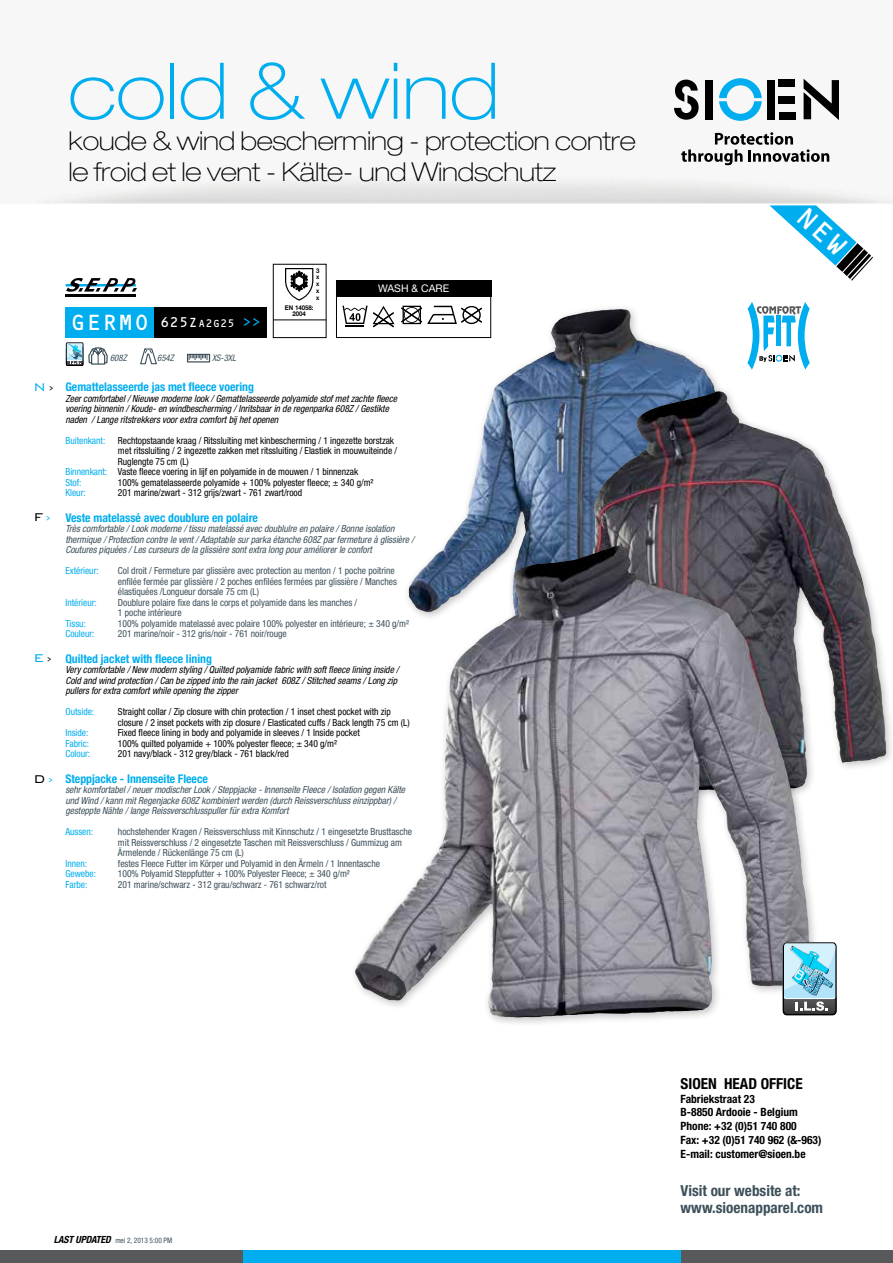
<style>
.page{position:relative;width:893px;height:1263px;background:#fff}
.page>*{position:absolute;margin:0;border:0;box-sizing:border-box;transform-origin:0 0}
.t1{font:100 expanded 78.3px "Helvetica Neue LT Std";color:#00aeef}
.t2{font:100 expanded 26.1px/31.3px "Helvetica Neue LT Std";letter-spacing:-.01em;color:#000}
.t3{font:22.5px "OCRB Std";color:#fff}
.t4{font:700 condensed 15.15px/17px "Helvetica Neue LT Std";color:#3d505a}
.t5{font:700 condensed 15.15px "Helvetica Neue LT Std";color:#000}
.t6{font:300 15px "Bank Gothic BT";color:#00aeef}
.t7{font:300 15px "Bank Gothic BT";color:#000}
.t8{font:700 condensed 12px "Helvetica Neue LT Std";letter-spacing:-.005em;color:#00aeef}
.t9{font:700 condensed 11.4px/13.8px "Helvetica Neue LT Std";color:#000}
.t10{font:10.5px "Helvetica Neue LT Std";color:#fff}
.t11{font:condensed 9.75px/10.5px "Helvetica Neue LT Std";letter-spacing:-.005em;color:#3d505a}
.t12{font:condensed 9.75px/10.5px "Helvetica Neue LT Std";letter-spacing:-.005em;color:#000}
.t13{font:italic condensed 9.75px/10.5px "Helvetica Neue LT Std";letter-spacing:-.005em;color:#3d505a}
.t14{font:italic condensed 9.75px/10.5px "Helvetica Neue LT Std";letter-spacing:-.005em;color:#000}
.t15{font:condensed 9.75px "Helvetica Neue LT Std";letter-spacing:-.005em;color:#00aeef}
.t16{font:italic condensed 9px "Helvetica Neue LT Std";letter-spacing:-.005em;color:#3d505a}
.t17{font:condensed 7.5px "Helvetica Neue LT Std";letter-spacing:-.005em;color:#3d505a}
.t18{font:700 6.45px/7.1px "Helvetica Neue LT Std";color:#000;text-align:center;scale:.94 1}
.s1{font-family:"OCRB Std";font-weight:400;font-size:7.5px;color:#000}
.s2{font-family:"OCRB Std";font-weight:400;font-size:7.5px;color:#00aeef}
.s3{font-size:13.5px}
.s4{font-size:10.5px}
.s5{font-size:13.5px;color:#00aeef}
.s6{color:#00aeef}
.s7{font-weight:700;font-style:italic;font-size:9.9px;color:#000}
</style>
<div class="page">
<div style="left:0;top:0;width:893px;height:204px;background:#f7f7f7"></div>
<div style="left:0;top:1250px;width:893px;height:13px;background:#58595b"></div>
<svg style="left:682px;top:132px;width:128px;height:20px"></svg>
<svg style="left:674px;top:80px;width:25px;height:40px"></svg>
<svg style="left:719px;top:78px;width:43px;height:43px"></svg>
<div style="left:705px;top:80px;width:8px;height:39px;background:#000"></div>
<div style="left:768px;top:80px;width:7px;height:39px;background:#000"></div>
<div style="left:779px;top:112px;width:16px;height:7px;background:#000"></div>
<div style="left:778px;top:96px;width:17px;height:7px;background:#000"></div>
<div style="left:778px;top:80px;width:17px;height:7px;background:#000"></div>
<svg style="left:804px;top:79px;width:35px;height:41px"></svg>
<img style="left:63px;top:152px;width:816px;height:52px">
<div style="left:243px;top:1250px;width:438px;height:13px;background:#00aeef"></div>
<svg style="left:751px;top:302px;width:59px;height:68px"></svg>
<div style="left:65px;top:307px;width:90px;height:30px;background:#00aeef"></div>
<div style="left:154px;top:307px;width:113px;height:30px;background:#000"></div>
<div style="left:273px;top:264px;width:54px;height:74px;border:1px solid #000"></div>
<hr style="left:274px;top:319px;width:52px;height:1px;background:#000">
<svg style="left:285px;top:268px;width:28px;height:33px"></svg>
<div style="left:66px;top:343px;width:17px;height:23px;border:1px solid #000"></div>
<svg style="left:66px;top:343px;width:42px;height:22px"></svg>
<svg style="left:140px;top:348px;width:17px;height:16px"></svg>
<hr style="left:66px;top:294px;width:70px;height:3px;background:#000">
<svg style="left:66px;top:278px;width:71px;height:14px"></svg>
<svg style="left:187px;top:354px;width:23px;height:8px"></svg>
<div style="left:403px;top:303px;width:355px;height:364px;background:#000;opacity:.25"></div>
<img style="left:447px;top:309px;width:170px;height:231px">
<div style="left:507px;top:386px;width:386px;height:416px;background:#000;opacity:.25"></div>
<img style="left:562px;top:391px;width:154px;height:149px">
<div style="left:350px;top:540px;width:470px;height:487px;background:#000;opacity:.25"></div>
<img style="left:355px;top:545px;width:263px;height:439px">
<svg style="left:782px;top:941px;width:55px;height:75px;background:#85b3c2"></svg>
<div style="left:336px;top:280px;width:155px;height:58px;border:1px solid #000"></div>
<div style="left:336px;top:280px;width:155px;height:17px;background:#000"></div>
<svg style="left:342px;top:303px;width:146px;height:31px"></svg>
<svg style="left:769px;top:205px;width:104px;height:76px"></svg>
<h1 class="t1" style="left:68px;top:44px;width:432px">cold &amp; wind</h1>
<h2 class="t2" style="left:68px;top:125px;width:569px">koude &amp; wind bescherming - protection contre le froid et le vent - Kälte- und Windschutz</h2>
<h3 class="t6" style="left:34px;top:379px;width:22px">N <span class="s1">&gt;</span></h3>
<h3 class="t7" style="left:34px;top:510px;width:19px">F <span class="s2">&gt;</span></h3>
<h3 class="t6" style="left:34px;top:651px;width:20px">E <span class="s1">&gt;</span></h3>
<h3 class="t7" style="left:34px;top:771px;width:22px">D <span class="s2">&gt;</span></h3>
<h3 class="t3" style="left:70px;top:310px;width:193px">GERMO <span class="s3">625Z</span><span class="s4">A2G25</span> <span class="s5">&gt;&gt;</span></h3>
<p class="t16" style="left:110px;top:353px;width:18px">608Z</p>
<p class="t16" style="left:157px;top:353px;width:18px">654Z</p>
<p class="t16" style="left:212px;top:353px;width:26px">XS-3XL</p>
<p class="t18" style="left:316px;top:267px;width:5px;text-align:justify">3 x x x x</p>
<p class="t18" style="left:285px;top:304px;width:32px;line-height:6.4px">EN 14058:<br>2004</p>
<p class="t10" style="left:378px;top:282px;width:73px">WASH &amp; CARE</p>
<p class="t8" style="left:65px;top:379px;width:190px">Gemattelasseerde jas met fleece voering</p>
<p class="t14" style="left:65px;top:393px;width:333px">Zeer comfortabel / Nieuwe moderne look / Gemattelasseerde polyamide stof met zachte fleece voering binnenin / Koude- en windbescherming / Inritsbaar in de regenparka 608Z / Gestikte naden / Lange ritstrekkers voor extra comfort bij het openen</p>
<p class="t15" style="left:65px;top:434px;width:41px">Buitenkant:</p>
<p class="t12" style="left:118px;top:435px;width:278px">Rechtopstaande kraag / Ritssluiting met kinbescherming / 1 ingezette borstzak</p>
<p class="t12" style="left:118px;top:445px;width:281px">met ritssluiting / 2 ingezette zakken met ritssluiting / Elastiek in mouwuiteinde /</p>
<p class="t12" style="left:118px;top:456px;width:72px">Ruglengte 75 cm (L)</p>
<p class="t12" style="left:65px;top:466px;width:294px"><span class="s6">Binnenkant:</span> Vaste fleece voering in lijf en polyamide in de mouwen / 1 binnenzak</p>
<p class="t15" style="left:65px;top:476px;width:18px">Stof:</p>
<p class="t12" style="left:118px;top:477px;width:257px">100% gematelasseerde polyamide + 100% polyester fleece; ± 340 g/m²</p>
<p class="t15" style="left:65px;top:487px;width:22px">Kleur:</p>
<p class="t12" style="left:118px;top:487px;width:186px">201 marine/zwart - 312 grijs/zwart - 761 zwart/rood</p>
<p class="t8" style="left:65px;top:510px;width:194px">Veste matelassé avec doublure en polaire</p>
<p class="t13" style="left:65px;top:524px;width:350px">Très comfortable / Look moderne / tissu matelassé avec doublulre en polaire / Bonne isolation thermique / Protection contre le vent / Adaptable sur parka étanche 608Z par fermeture à glissière /<br>Coutures piquées / Les curseurs de la glissière sont extra long pour améliorer le confort</p>
<p class="t15" style="left:65px;top:565px;width:35px">Extérieur:</p>
<p class="t11" style="left:118px;top:565px;width:280px">Col droit / Fermeture par glissière avec protection au menton / 1 poche poitrine enfilée fermée par glissière / 2 poches enfilées fermées par glissière / Manches élastiquées /Longueur dorsale 75 cm (L)</p>
<p class="t15" style="left:65px;top:596px;width:33px">Intérieur:</p>
<p class="t11" style="left:118px;top:597px;width:241px">Doublure polaire fixe dans le corps et polyamide dans les manches /<br>1 poche intérieure</p>
<p class="t15" style="left:65px;top:617px;width:22px">Tissu:</p>
<p class="t11" style="left:118px;top:618px;width:293px">100% polyamide matelassé avec polaire 100% polyester en intérieure; ± 340 g/m²</p>
<p class="t15" style="left:65px;top:628px;width:31px">Couleur:</p>
<p class="t11" style="left:118px;top:628px;width:170px">201 marine/noir - 312 gris/noir - 761 noir/rouge</p>
<p class="t8" style="left:65px;top:651px;width:148px">Quilted jacket with fleece lining</p>
<p class="t14" style="left:65px;top:665px;width:335px">Very comfortable / New modern styling / Quilted polyamide fabric with soft fleece lining inside /<br>Cold and wind protection / Can be zipped into the rain jacket 608Z / Stitched seams / Long zip pullers for extra comfort while opening the zipper</p>
<p class="t15" style="left:65px;top:706px;width:30px">Outside:</p>
<p class="t12" style="left:118px;top:706px;width:293px">Straight collar / Zip closure with chin protection / 1 inset chest pocket with zip closure / 2 inset pockets with zip closure / Elasticated cuffs / Back length 75 cm (L)</p>
<p class="t15" style="left:65px;top:727px;width:24px">Inside:</p>
<p class="t12" style="left:118px;top:727px;width:243px">Fixed fleece lining in body and polyamide in sleeves / 1 Inside pocket</p>
<p class="t15" style="left:65px;top:737px;width:25px">Fabric:</p>
<p class="t12" style="left:118px;top:738px;width:221px">100% quilted polyamide + 100% polyester fleece; ± 340 g/m²</p>
<p class="t15" style="left:65px;top:748px;width:26px">Colour:</p>
<p class="t12" style="left:118px;top:748px;width:172px">201 navy/black - 312 grey/black - 761 black/red</p>
<p class="t8" style="left:65px;top:771px;width:144px">Steppjacke - Innenseite Fleece</p>
<p class="t13" style="left:65px;top:785px;width:341px">sehr komfortabel / neuer modischer Look / Steppjacke - Innenseite Fleece / Isolation gegen Kälte und Wind / kann mit Regenjacke 608Z kombiniert werden (durch Reissverschluss einzippbar) / gesteppte Nähte / lange Reissverschlusspuller für extra Komfort</p>
<p class="t15" style="left:65px;top:826px;width:29px">Aussen:</p>
<p class="t11" style="left:118px;top:826px;width:296px">hochstehender Kragen / Reissverschluss mit Kinnschutz / 1 eingesetzte Brusttasche mit Reissverschluss / 2 eingesetzte Taschen mit Reissverschluss / Gummizug am<br>Ärmelende / Rückenlänge 75 cm (L)</p>
<p class="t15" style="left:65px;top:857px;width:23px">Innen:</p>
<p class="t11" style="left:118px;top:858px;width:263px">festes Fleece Futter im Körper und Polyamid in den Ärmeln / 1 Innentasche</p>
<p class="t15" style="left:65px;top:868px;width:32px">Gewebe:</p>
<p class="t11" style="left:118px;top:868px;width:233px">100% Polyamid Steppfutter + 100% Polyester Fleece; ± 340 g/m²</p>
<p class="t15" style="left:65px;top:878px;width:23px">Farbe:</p>
<p class="t11" style="left:118px;top:879px;width:210px">201 marine/schwarz - 312 grau/schwarz - 761 schwarz/rot</p>
<p class="t17" style="left:54px;top:1236px;width:120px"><span class="s7">LAST UPDATED</span> mei 2, 2013 5:00 PM</p>
<h3 class="t5" style="left:681px;top:1074px;width:124px">SIOEN HEAD OFFICE</h3>
<p class="t9" style="left:681px;top:1091px;width:142px">Fabriekstraat 23<br>B-8850 Ardooie - Belgium<br>Phone: +32 (0)51 740 800<br>Fax: +32 (0)51 740 962 (&amp;-963)<br>E-mail: customer@sioen.be</p>
<h3 class="t4" style="left:681px;top:1182px;width:144px">Visit our website at: www.sioenapparel.com</h3>
</div>
